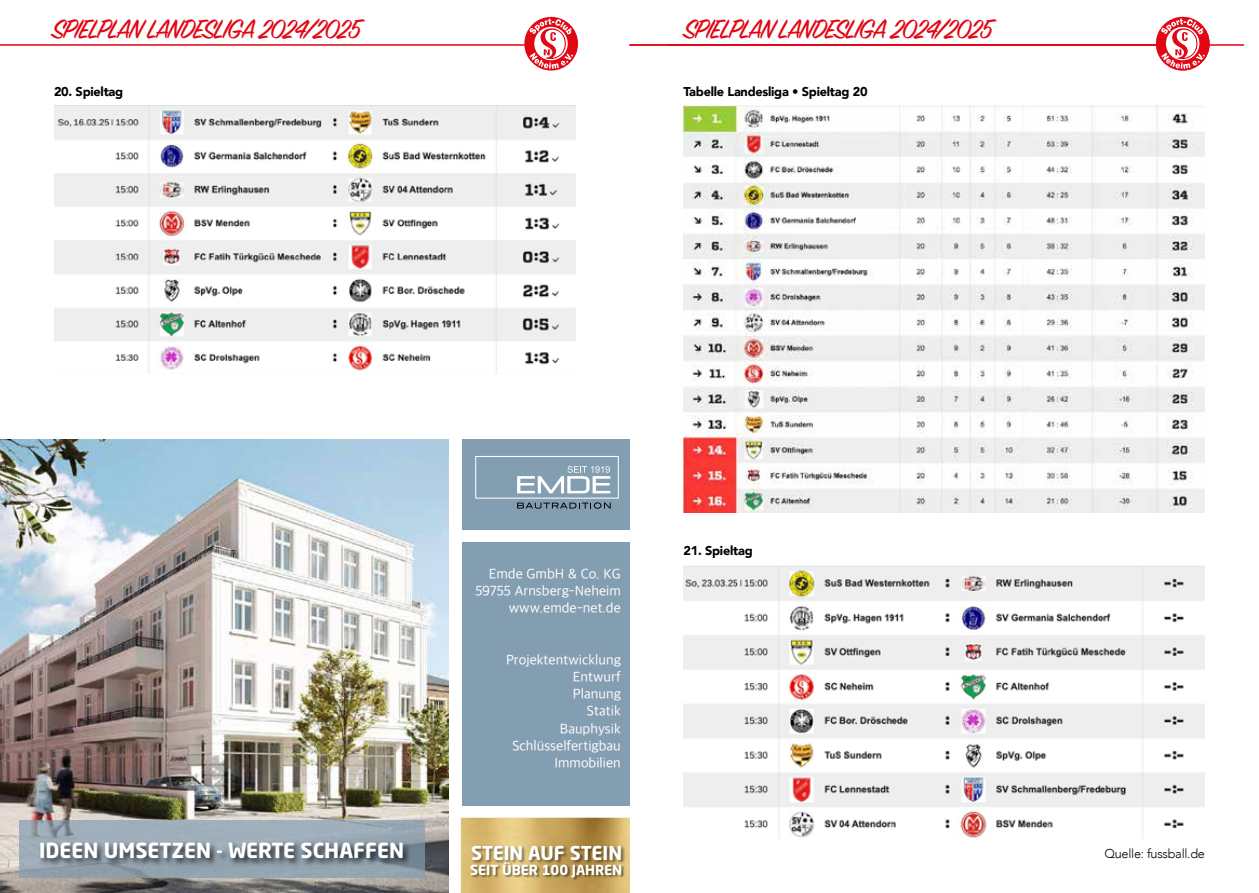
<style>
.page{position:relative;width:1259px;height:893px;background:#fff}
.page>*{position:absolute;margin:0;border:0;box-sizing:border-box;transform-origin:0 0}
.t1{font:30px "Sign Painter House Script";letter-spacing:-.05em;color:#e30613}
.t2{font:700 20.55px "Neo Sans W1 G";color:#fff}
.t3{font:700 18.9px "Neo Sans Pro";color:#fff}
.t4{font:14.25px/17.2px "Apple SD Gothic Neo";color:#fff;text-align:right}
.t5{font:700 13.65px "Neo Sans Pro";color:#fff}
.t6{font:900 12.75px "Avenir";letter-spacing:-.02em;color:#000}
.t7{font:300 12.75px "Avenir";letter-spacing:-.02em;color:#000}
</style>
<div class="page">
<hr style="left:0;top:44px;width:567px;height:2px;background:#e30613">
<svg style="left:524px;top:17px;width:54px;height:54px"></svg>
<img style="left:54px;top:105px;width:521px;height:269px">
<svg style="left:460px;top:817px;width:169px;height:76px;background:#d0b06a"></svg>
<div style="left:470px;top:862px;width:154px;height:19px;background:#000;opacity:.5"></div>
<div style="left:471px;top:845px;width:154px;height:19px;background:#000;opacity:.5"></div>
<img style="left:0;top:439px;width:449px;height:454px">
<div style="left:461px;top:439px;width:168px;height:91px;background:#839db1"></div>
<div style="left:475px;top:456px;width:144px;height:43px;border:1px solid #fff"></div>
<svg style="left:517px;top:466px;width:93px;height:27px"></svg>
<svg style="left:517px;top:502px;width:94px;height:7px"></svg>
<div style="left:461px;top:542px;width:168px;height:264px;background:#839db1"></div>
<svg style="left:19px;top:820px;width:405px;height:57px;background:#98a7b3"></svg>
<div style="left:38px;top:841px;width:374px;height:26px;background:#000;opacity:.75"></div>
<img style="left:683px;top:565px;width:522px;height:273px">
<hr style="left:668px;top:44px;width:576px;height:2px;background:#e30613">
<hr style="left:629px;top:44px;width:576px;height:2px;background:#e30613">
<svg style="left:1156px;top:17px;width:53px;height:54px"></svg>
<img style="left:683px;top:105px;width:522px;height:408px">
<h1 class="t1" style="left:52px;top:11px;width:310px">SPIELPLAN LANDESLIGA 2024/2025</h1>
<p class="t6" style="left:54px;top:80px;width:71px">20. Spieltag</p>
<h1 class="t1" style="left:683px;top:11px;width:310px">SPIELPLAN LANDESLIGA 2024/2025</h1>
<p class="t6" style="left:683px;top:80px;width:185px">Tabelle Landesliga • Spieltag 20</p>
<h2 class="t2" style="left:39px;top:837px;width:366px">IDEEN UMSETZEN - WERTE SCHAFFEN</h2>
<p class="t4" style="left:475px;top:566px;width:147px">Emde GmbH &amp; Co. KG<br>59755 Arnsberg-Neheim www.emde-net.de</p>
<p class="t4" style="left:506px;top:652px;width:116px">Projektentwicklung<br>Entwurf<br>Planung<br>Statik<br>Bauphysik<br>Schlüsselfertigbau<br>Immobilien</p>
<h3 class="t3" style="left:471px;top:841px;width:153px">STEIN AUF STEIN</h3>
<p class="t5" style="left:470px;top:861px;width:153px">SEIT ÜBER 100 JAHREN</p>
<p class="t6" style="left:683px;top:540px;width:71px">21. Spieltag</p>
<p class="t7" style="left:1104px;top:846px;width:102px">Quelle: fussball.de</p>
</div>
